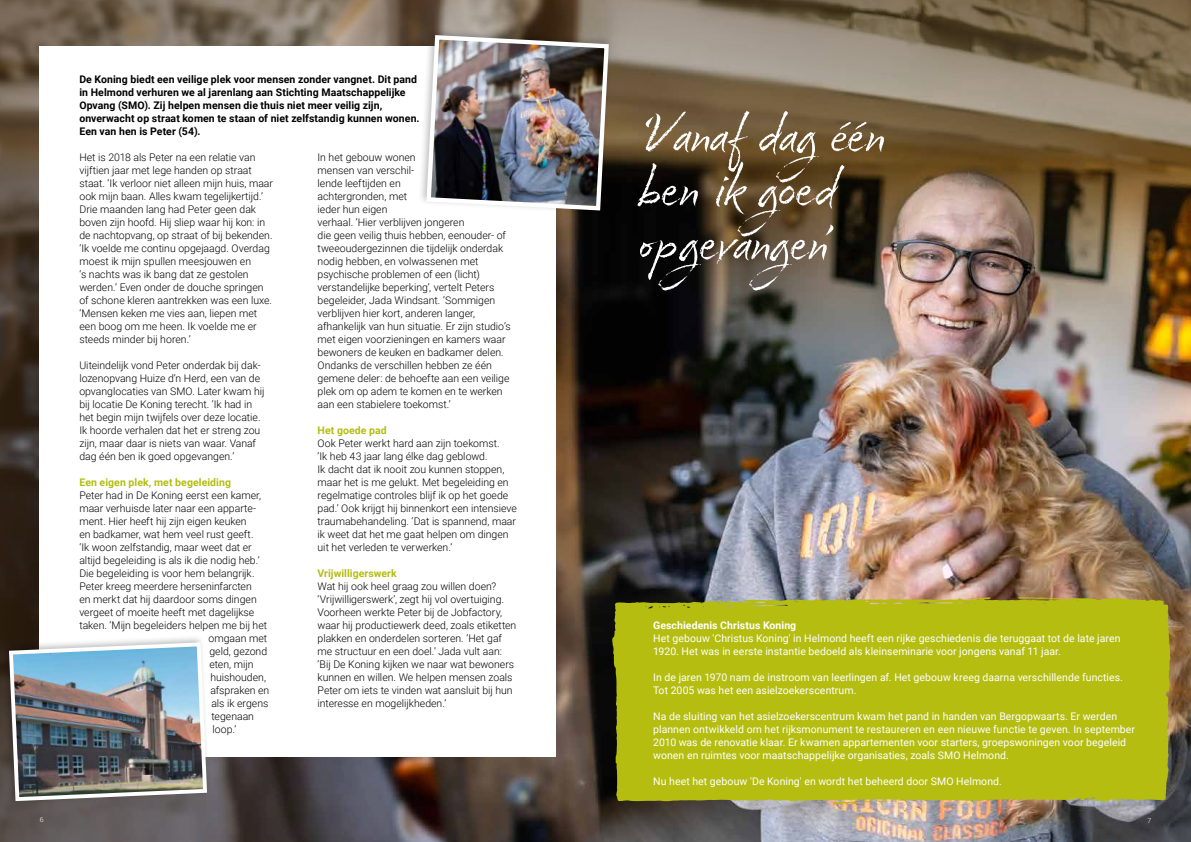
<style>
.page{position:relative;width:1191px;height:842px;background:#fff}
.page>*{position:absolute;margin:0;border:0;box-sizing:border-box;transform-origin:0 0}
.t1{font:60px/54px "Cherry Blossoms";letter-spacing:-.01em;color:#fff}
.t2{font:300 10.5px/13px "Roboto";color:#000}
.t3{font:10.5px/13px "Roboto";letter-spacing:.005em;color:#fff}
.t4{font:700 10.5px/13px "Roboto";letter-spacing:.005em;color:#000}
.t5{font:700 10.5px "Roboto";letter-spacing:.005em;color:#b4bd10}
.t6{font:700 10.5px "Roboto";letter-spacing:.005em;color:#fff}
.t7{font:300 7px "Roboto";color:#fff}
</style>
<div class="page">
<img style="left:522px;top:306px;width:669px;height:536px">
<img style="left:522px;top:0;width:669px;height:306px">
<svg style="left:0;top:0;width:522px;height:842px;background:#584d44"></svg>
<div style="left:40px;top:46px;width:516px;height:710px;background:#fff"></div>
<div style="left:612px;top:597px;width:558px;height:207px;background:#b4bd10"></div>
<div style="left:417px;top:27px;width:196px;height:188px;background:#000;opacity:.25"></div>
<img style="left:424px;top:33px;width:187px;height:180px">
<div style="left:1px;top:635px;width:210px;height:170px;background:#000;opacity:.25"></div>
<img style="left:7px;top:640px;width:202px;height:163px">
<p class="t7" style="left:40px;top:815px;width:5px">6</p>
<p class="t4" style="left:79px;top:72px;width:342px">De Koning biedt een veilige plek voor mensen zonder vangnet. Dit pand in Helmond verhuren we al jarenlang aan Stichting Maatschappelijke Opvang (SMO). Zij helpen mensen die thuis niet meer veilig zijn, onverwacht op straat komen te staan of niet zelfstandig kunnen wonen.<br>Een van hen is Peter (54).</p>
<p class="t2" style="left:79px;top:150px;width:195px">Het is 2018 als Peter na een relatie van vijftien jaar met lege handen op straat staat. ‘Ik verloor niet alleen mijn huis, maar ook mijn baan. Alles kwam tegelijkertijd.’ Drie maanden lang had Peter geen dak boven zijn hoofd. Hij sliep waar hij kon: in de nachtopvang, op straat of bij bekenden. ‘Ik voelde me continu opgejaagd. Overdag moest ik mijn spullen meesjouwen en<br>‘s nachts was ik bang dat ze gestolen werden.’ Even onder de douche springen of schone kleren aantrekken was een luxe. ‘Mensen keken me vies aan, liepen met een boog om me heen. Ik voelde me er steeds minder bij horen.’</p>
<p class="t2" style="left:79px;top:358px;width:187px">Uiteindelijk vond Peter onderdak bij dak&shy;lozenopvang Huize d’n Herd, een van de opvanglocaties van SMO. Later kwam hij bij locatie De Koning terecht. ‘Ik had in het begin mijn twijfels over deze locatie.<br>Ik hoorde verhalen dat het er streng zou zijn, maar daar is niets van waar. Vanaf dag één ben ik goed opgevangen.’</p>
<p class="t5" style="left:79px;top:475px;width:153px">Een eigen plek, met begeleiding</p>
<p class="t2" style="left:79px;top:488px;width:183px">Peter had in De Koning eerst een kamer,</p>
<p class="t2" style="left:79px;top:501px;width:178px">maar verhuisde later naar een apparte-</p>
<p class="t2" style="left:79px;top:514px;width:169px">ment. Hier heeft hij zijn eigen keuken</p>
<p class="t2" style="left:79px;top:527px;width:176px">en badkamer, wat hem veel rust geeft.</p>
<p class="t2" style="left:79px;top:540px;width:174px">‘Ik woon zelfstandig, maar weet dat er</p>
<p class="t2" style="left:79px;top:553px;width:182px">altijd begeleiding is als ik die nodig heb.’</p>
<p class="t2" style="left:79px;top:566px;width:177px">Die begeleiding is voor hem belangrijk.</p>
<p class="t2" style="left:79px;top:579px;width:174px">Peter kreeg meerdere herseninfarcten</p>
<p class="t2" style="left:79px;top:592px;width:179px">en merkt dat hij daardoor soms dingen</p>
<p class="t2" style="left:79px;top:605px;width:176px">vergeet of moeite heeft met dagelijkse</p>
<p class="t2" style="left:79px;top:618px;width:189px">taken. ‘Mijn begeleiders helpen me bij het</p>
<p class="t2" style="left:208px;top:631px;width:60px">omgaan met</p>
<p class="t2" style="left:209px;top:644px;width:59px">geld, gezond</p>
<p class="t2" style="left:209px;top:657px;width:46px">eten, mijn</p>
<p class="t2" style="left:210px;top:670px;width:57px">huishouden,</p>
<p class="t2" style="left:210px;top:683px;width:60px">afspraken en</p>
<p class="t2" style="left:211px;top:696px;width:58px">als ik ergens</p>
<p class="t2" style="left:211px;top:709px;width:44px">tegenaan</p>
<p class="t2" style="left:212px;top:722px;width:25px">loop.’</p>
<p class="t2" style="left:317px;top:150px;width:195px">In het gebouw wonen<br>mensen van verschil-<br>lende leeftijden en<br>achtergronden, met<br>ieder hun eigen<br>verhaal. ‘Hier verblijven jongeren<br>die geen veilig thuis hebben, eenouder- of tweeoudergezinnen die tijdelijk onderdak nodig hebben, en volwassenen met psychische problemen of een (licht) verstandelijke beperking’, vertelt Peters begeleider, Jada Windsant. ‘Sommigen verblijven hier kort, anderen langer, afhankelijk van hun situatie. Er zijn studio’s met eigen voorzieningen en kamers waar bewoners de keuken en badkamer delen.<br>Ondanks de verschillen hebben ze één gemene deler: de behoefte aan een veilige plek om op adem te komen en te werken aan een stabielere toekomst.’</p>
<p class="t5" style="left:317px;top:423px;width:71px">Het goede pad</p>
<p class="t2" style="left:317px;top:436px;width:201px">Ook Peter werkt hard aan zijn toekomst.<br>‘Ik heb 43 jaar lang élke dag geblowd.<br>Ik dacht dat ik nooit zou kunnen stoppen, maar het is me gelukt. Met begeleiding en regelmatige controles blijf ik op het goede pad.’ Ook krijgt hij binnenkort een intensieve traumabehandeling. ‘Dat is spannend, maar ik weet dat het me gaat helpen om dingen uit het verleden te verwerken.’</p>
<p class="t5" style="left:317px;top:566px;width:81px">Vrijwilligerswerk</p>
<p class="t2" style="left:317px;top:579px;width:200px">Wat hij ook heel graag zou willen doen? ‘Vrijwilligerswerk’, zegt hij vol overtuiging.<br>Voorheen werkte Peter bij de Jobfactory, waar hij productiewerk deed, zoals etiketten plakken en onderdelen sorteren. ‘Het gaf me structuur en een doel.’ Jada vult aan: ‘Bij De Koning kijken we naar wat bewoners kunnen en willen. We helpen mensen zoals Peter om iets te vinden wat aansluit bij hun interesse en mogelijkheden.’</p>
<h1 class="t1" style="left:637px;top:102px;width:249px">‘Vanaf dag één ben ik goed opgevangen’</h1>
<p class="t6" style="left:653px;top:618px;width:145px">Geschiedenis Christus Koning</p>
<p class="t3" style="left:653px;top:631px;width:469px">Het gebouw 'Christus Koning' in Helmond heeft een rijke geschiedenis die teruggaat tot de late jaren<br>1920. Het was in eerste instantie bedoeld als kleinseminarie voor jongens vanaf 11 jaar.</p>
<p class="t3" style="left:653px;top:670px;width:471px">In de jaren 1970 nam de instroom van leerlingen af. Het gebouw kreeg daarna verschillende functies.<br>Tot 2005 was het een asielzoekerscentrum.</p>
<p class="t3" style="left:653px;top:709px;width:483px">Na de sluiting van het asielzoekerscentrum kwam het pand in handen van Bergopwaarts. Er werden plannen ontwikkeld om het rijksmonument te restaureren en een nieuwe functie te geven. In september 2010 was de renovatie klaar. Er kwamen appartementen voor starters, groepswoningen voor begeleid wonen en ruimtes voor maatschappelijke organisaties, zoals SMO Helmond.</p>
<p class="t3" style="left:653px;top:774px;width:350px">Nu heet het gebouw 'De Koning' en wordt het beheerd door SMO Helmond.</p>
<p class="t7" style="left:1147px;top:816px;width:5px">7</p>
</div>
